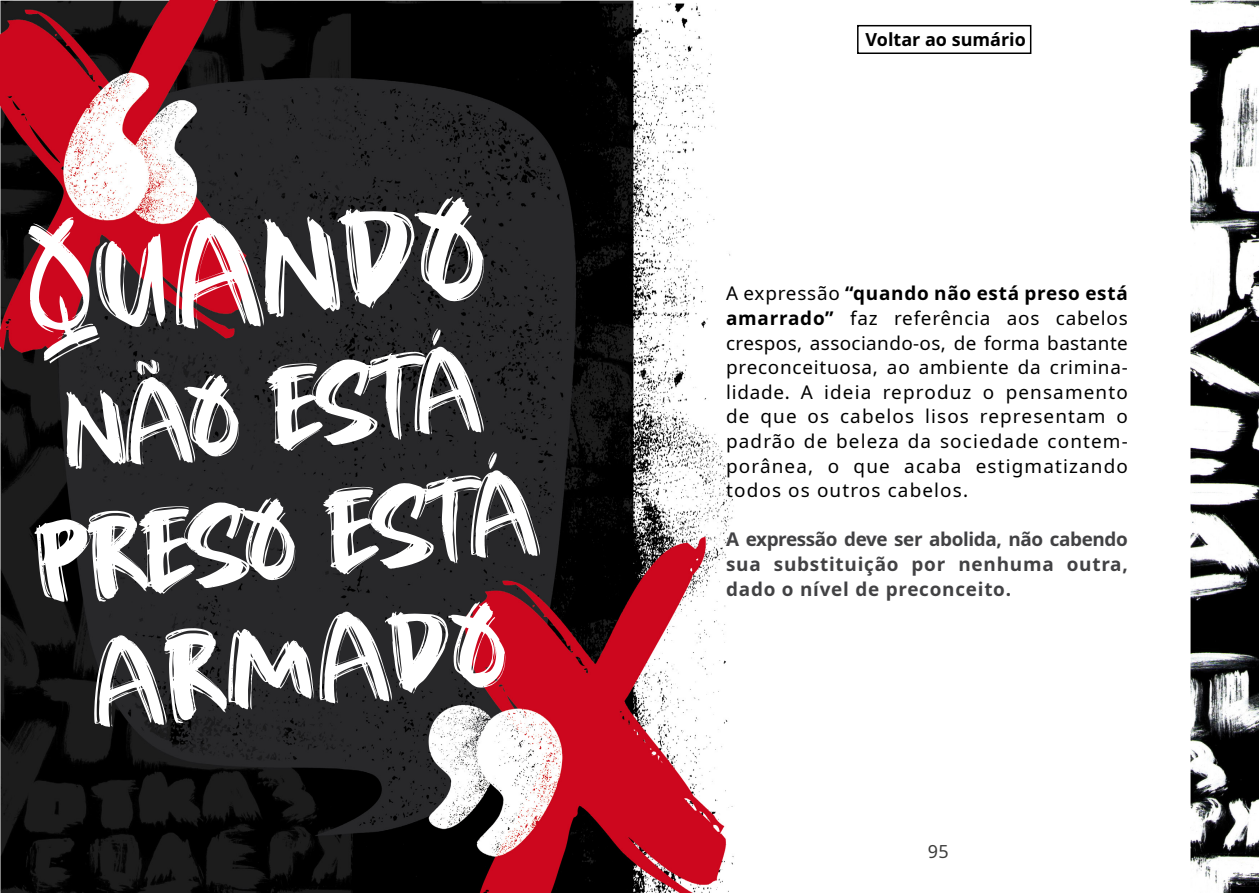
<style>
.page{position:relative;width:1259px;height:893px;background:#fff}
.page>*{position:absolute;margin:0;border:0;box-sizing:border-box;transform-origin:0 0}
.t1{font:166.05px "Beat Drop";color:#fff}
.t2{font:136.5px "Beat Drop";color:#fff}
.t3{font:130.5px/128.9px "Beat Drop";color:#fff;text-align:center}
.t4{font:18.9px/24.6px "Noto Sans";letter-spacing:.06em;color:#000;text-align:justify}
.t5{font:700 18.9px/24.6px "Noto Sans";letter-spacing:.04em;color:#424244;text-align:justify}
.t6{font:700 18px "Noto Sans";color:#000}
.t7{font:18px "Noto Sans";color:#3c3c3b}
.s1{font-weight:700}
</style>
<div class="page">
<img style="left:0;top:0;width:1259px;height:893px">
<div style="left:857px;top:25px;width:174px;height:29px;border:2px solid #000"></div>
<h1 class="t1" style="left:22px;top:203px;width:455px;rotate:-6deg">Quando</h1>
<h3 class="t3" style="left:16px;top:370px;width:502px;rotate:-6deg">não está preso está</h3>
<h2 class="t2" style="left:85px;top:611px;width:415px;rotate:-6deg">armado</h2>
<p class="t6" style="left:865px;top:27px;width:162px">Voltar ao sumário</p>
<p class="t4" style="left:726px;top:282px;width:403px">A expressão <span class="s1">“quando não está preso está amarrado”</span> faz referência aos cabelos crespos, associando-os, de forma bastante preconceituosa, ao ambiente da crimina&shy;lidade. A ideia reproduz o pensamento de que os cabelos lisos representam o padrão de beleza da sociedade contem&shy;porânea, o que acaba estigmatizando todos os outros cabelos.</p>
<p class="t5" style="left:726px;top:528px;width:403px">A expressão deve ser abolida, não cabendo sua substituição por nenhuma outra, dado o nível de preconceito.</p>
<p class="t7" style="left:928px;top:839px;width:22px">95</p>
</div>
